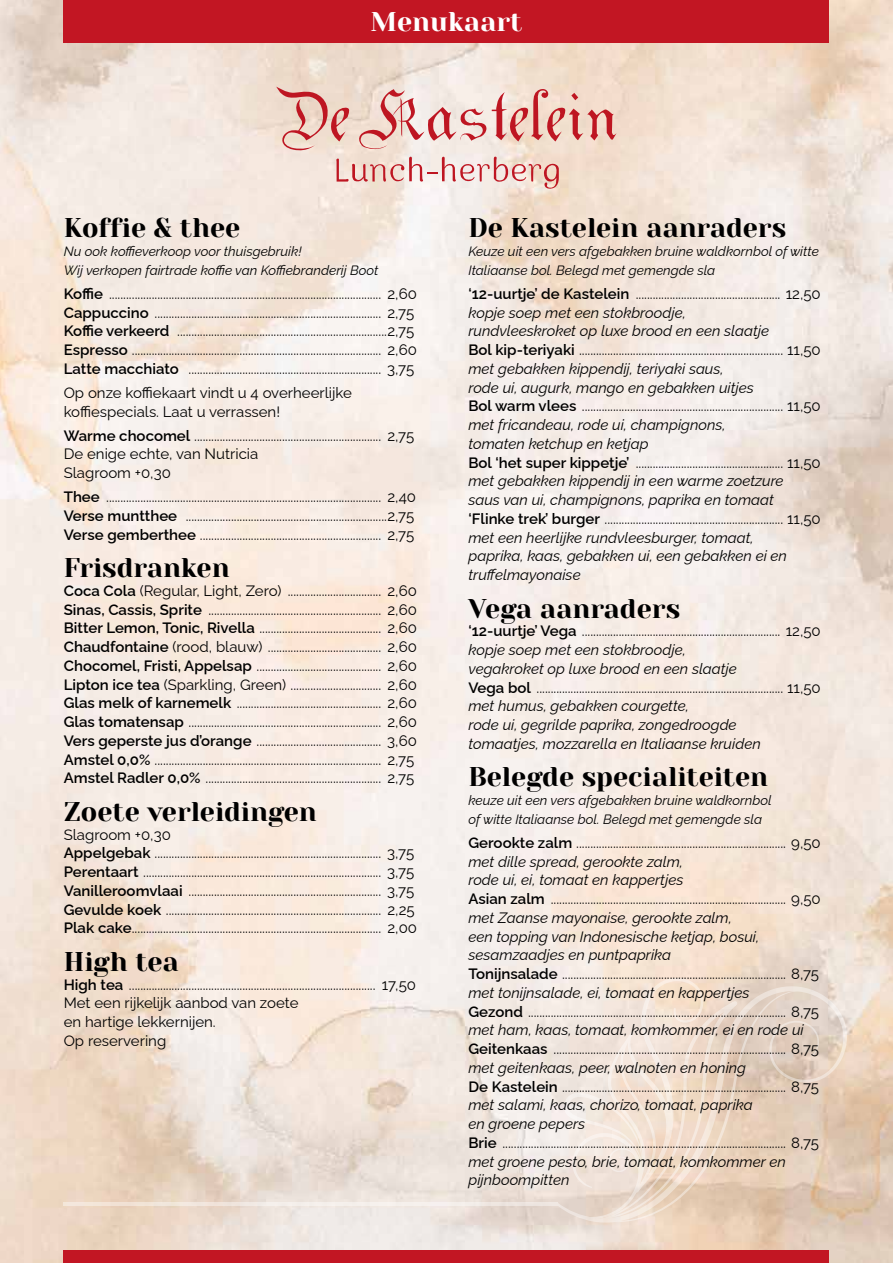
<style>
.page{position:relative;width:893px;height:1263px;background:#fff}
.page>*{position:absolute;margin:0;border:0;box-sizing:border-box;transform-origin:0 0}
.t1{font:27px "Yeseva One";color:#000}
.t2{font:27px "Yeseva One";color:#fff}
.t3{font:15px/18.8px "Raleway";color:#000}
.t4{font:italic 15px/18.8px "Raleway";color:#000}
.t5{font:italic 13.5px/18.8px "Raleway";color:#000}
.s1{font-weight:600}
.s2{font-weight:600;font-style:normal}
.s3{font-style:normal}
.s4{font-style:italic}
</style>
<div class="page">
<img style="left:0;top:0;width:893px;height:1263px">
<svg style="left:276px;top:87px;width:341px;height:102px;background:#eac7be"></svg>
<div style="left:64px;top:0;width:765px;height:43px;background:#c21623"></div>
<div style="left:64px;top:1250px;width:765px;height:13px;background:#c21623"></div>
<svg style="left:555px;top:986px;width:292px;height:238px;background:#e5d2c2"></svg>
<svg style="left:591px;top:990px;width:222px;height:233px;background:#e1ccb9"></svg>
<svg style="left:564px;top:977px;width:173px;height:242px;background:#efded1"></svg>
<svg style="left:64px;top:1202px;width:494px;height:4px;background:#f2e9e3"></svg>
<h1 class="t2" style="left:371px;top:2px;width:153px">Menukaart</h1>
<h1 class="t1" style="left:64px;top:208px;width:178px">Koffie &amp; thee</h1>
<p class="t5" style="left:64px;top:240px;width:316px">Nu ook koffieverkoop voor thuisgebruik!<br>Wij verkopen fairtrade koffie van Koffiebranderij Boot</p>
<p class="t3" style="left:64px;top:282px;width:355px"><span class="s1">Koffie</span> ................................................................................................ 2,60<br><span class="s1">Cappuccino</span> ................................................................................ 2,75<br><span class="s1">Koffie verkeerd</span> ..........................................................................2,75<br><span class="s1">Espresso</span> ........................................................................................ 2,60<br><span class="s1">Latte macchiato</span> .................................................................... 3,75</p>
<p class="t3" style="left:64px;top:381px;width:290px">Op onze koffiekaart vindt u 4 overheerlijke koffiespecials. Laat u verrassen!</p>
<p class="t3" style="left:64px;top:424px;width:352px"><span class="s1">Warme chocomel</span> .................................................................. 2,75<br>De enige echte, van Nutricia<br>Slagroom +0,30</p>
<p class="t3" style="left:64px;top:486px;width:354px;text-align:justify"><span class="s1">Thee</span> ................................................................................................. 2,40<br><span class="s1">Verse muntthee</span> .......................................................................2,75<br><span class="s1">Verse gemberthee</span> ................................................................ 2,75</p>
<h1 class="t1" style="left:64px;top:548px;width:167px">Frisdranken</h1>
<p class="t3" style="left:64px;top:579px;width:355px"><span class="s1">Coca Cola</span> (Regular, Light, Zero) ................................. 2,60<br><span class="s1">Sinas, Cassis, Sprite</span> ............................................................. 2,60<br><span class="s1">Bitter Lemon, Tonic, Rivella</span> ........................................... 2,60<br><span class="s1">Chaudfontaine</span> (rood, blauw) ........................................ 2,60<br><span class="s1">Chocomel, Fristi, Appelsap</span> ............................................ 2,60<br><span class="s1">Lipton ice tea</span> (Sparkling, Green) ................................ 2,60<br><span class="s1">Glas melk of karnemelk</span> ................................................... 2,60<br><span class="s1">Glas tomatensap</span> .................................................................... 2,60<br><span class="s1">Vers geperste jus d’orange</span> ............................................ 3,60<br><span class="s1">Amstel 0,0%</span> ................................................................................ 2,75<br><span class="s1">Amstel Radler 0,0%</span> .............................................................. 2,75</p>
<h1 class="t1" style="left:64px;top:792px;width:255px">Zoete verleidingen</h1>
<p class="t3" style="left:64px;top:823px;width:355px">Slagroom +0,30<br><span class="s1">Appelgebak</span> ................................................................................ 3,75<br><span class="s1">Perentaart</span> .................................................................................... 3,75<br><span class="s1">Vanilleroomvlaai</span> .................................................................... 3,75<br><span class="s1">Gevulde koek</span> ............................................................................ 2,25<br><span class="s1">Plak cake</span>........................................................................................ 2,00</p>
<h1 class="t1" style="left:64px;top:942px;width:117px">High tea</h1>
<p class="t3" style="left:64px;top:973px;width:354px"><span class="s1">High tea</span> ....................................................................................... 17,50<br>Met een rijkelijk aanbod van zoete<br>en hartige lekkernijen.<br>Op reservering</p>
<h1 class="t1" style="left:468px;top:208px;width:319px">De Kastelein aanraders</h1>
<p class="t5" style="left:468px;top:240px;width:352px">Keuze uit een vers afgebakken bruine waldkornbol of witte<br>Italiaanse bol. Belegd met gemengde sla</p>
<p class="t4" style="left:468px;top:282px;width:354px"><span class="s2">‘12-uurtje’ de Kastelein</span> <span class="s3">................................................... 12,50 </span>kopje soep met een stokbroodje,<br>rundvleeskroket op luxe brood en een slaatje<br><span class="s2">Bol kip-teriyaki</span> <span class="s3">........................................................................ 11,50 </span>met gebakken kippendij, teriyaki saus,<br>rode ui, augurk, mango en gebakken uitjes<br><span class="s2">Bol warm vlees</span> <span class="s3">....................................................................... 11,50 </span>met fricandeau, rode ui, champignons,<br>tomaten ketchup en ketjap<br><span class="s2">Bol ‘het super kippetje’</span> <span class="s3">.................................................... 11,50 </span>met gebakken kippendij in een warme zoetzure<br>saus van ui, champignons, paprika en tomaat <span class="s2">‘Flinke trek’ burger</span> <span class="s3">............................................................... 11,50 </span>met een heerlijke rundvleesburger, tomaat,<br>paprika, kaas, gebakken ui, een gebakken ei en truffelmayonaise</p>
<h1 class="t1" style="left:468px;top:588px;width:213px">Vega aanraders</h1>
<p class="t3" style="left:468px;top:620px;width:354px"><span class="s1">‘12-uurtje’ Vega</span> ...................................................................... 12,50 <span class="s4">kopje soep met een stokbroodje,<br>vegakroket op luxe brood en een slaatje<br></span><span class="s1">Vega bol</span> ....................................................................................... 11,50 <span class="s4">met humus, gebakken courgette,<br>rode ui, gegrilde paprika, zongedroogde<br>tomaatjes, mozzarella en Italiaanse kruiden</span></p>
<h1 class="t1" style="left:468px;top:757px;width:301px">Belegde specialiteiten</h1>
<p class="t5" style="left:468px;top:789px;width:305px">keuze uit een vers afgebakken bruine waldkornbol of witte Italiaanse bol. Belegd met gemengde sla</p>
<p class="t3" style="left:468px;top:831px;width:354px"><span class="s1">Gerookte zalm</span> .......................................................................... 9,50 <span class="s4">met dille spread, gerookte zalm,<br>rode ui, ei, tomaat en kappertjes<br></span><span class="s1">Asian zalm</span> ................................................................................... 9,50 <span class="s4">met Zaanse mayonaise, gerookte zalm,<br>een topping van Indonesische ketjap, bosui, sesamzaadjes en puntpaprika<br></span><span class="s1">Tonijnsalade</span> ............................................................................... 8,75 <span class="s4">met tonijnsalade, ei, tomaat en kappertjes<br></span><span class="s1">Gezond</span> ........................................................................................... 8,75 <span class="s4">met ham, kaas, tomaat, komkommer, ei en rode ui </span><span class="s1">Geitenkaas</span> .................................................................................. 8,75 <span class="s4">met geitenkaas, peer, walnoten en honing<br></span><span class="s1">De Kastelein</span> ............................................................................... 8,75 <span class="s4">met salami, kaas, chorizo, tomaat, paprika<br>en groene pepers<br></span><span class="s1">Brie</span> .................................................................................................... 8,75 <span class="s4">met groene pesto, brie, tomaat, komkommer en pijnboompitten</span></p>
</div>
